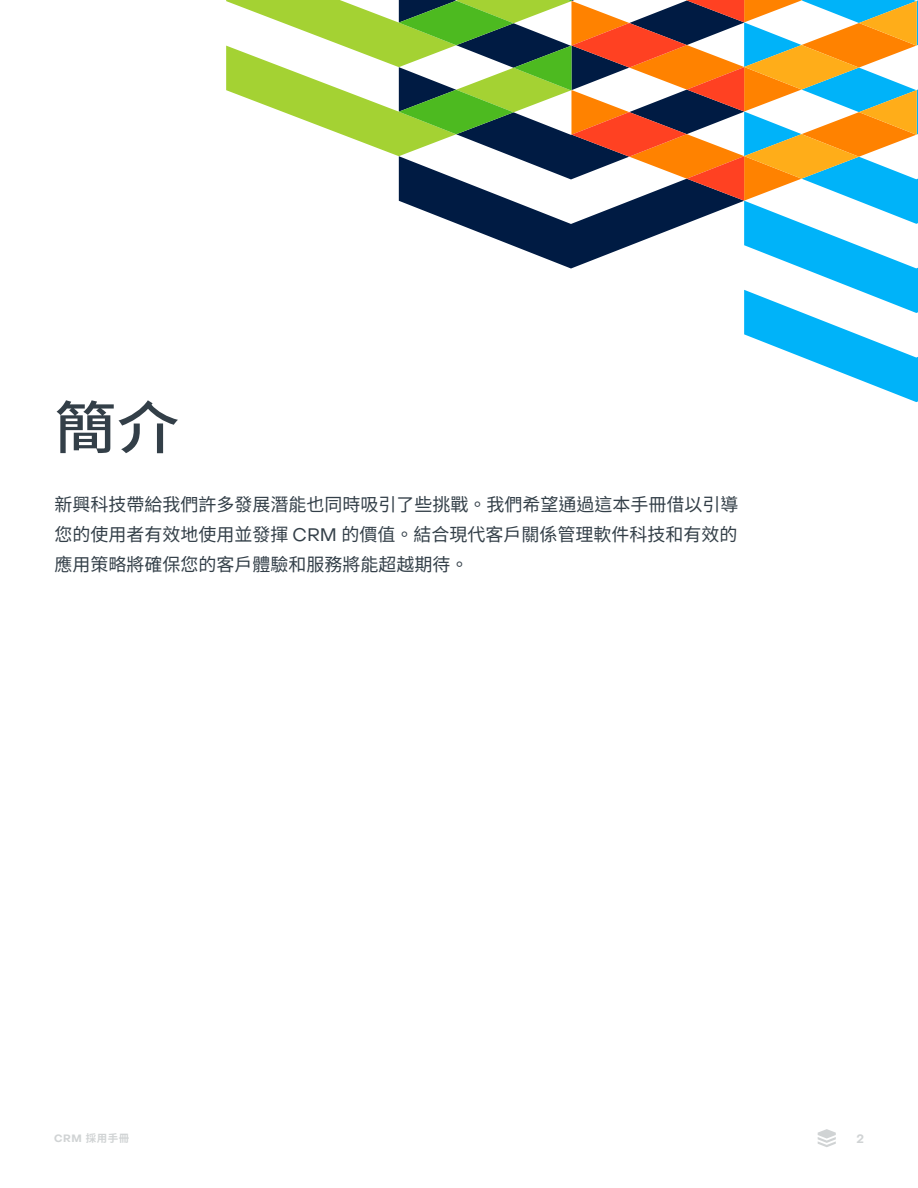
<style>
.page{position:relative;width:918px;height:1188px;background:#fff}
.page>*{position:absolute;margin:0;border:0;box-sizing:border-box;transform-origin:0 0}
.t1{font:500 57px "Noto Sans CJ Ktc";color:#333f48;scale:1.1 1}
.t2{font:18px/30px "Noto Sans CJ Ktc";color:#333f48;text-align:justify}
.t3{font:700 12px "Object Sans";color:#d0d3d4}
.t4{font:700 10.5px "Noto Sans CJ Ktc";color:#d0d3d4}
.s1{font-family:"Object Sans Variable"}
.s2{font-family:"Object Sans"}
</style>
<div class="page">
<svg style="left:226px;top:0;width:692px;height:402px"></svg>
<svg style="left:818px;top:1129px;width:18px;height:18px"></svg>
<h1 class="t1" style="left:54px;top:396px;width:115px">簡介</h1>
<p class="t2" style="left:55px;top:489px;width:685px">新興科技帶給我們許多發展潛能也同時吸引了些挑戰。我們希望通過這本手冊借以引導您的使用者有效地使用並發揮 <span class="s1">CRM</span> 的價值。結合現代客戶關係管理軟件科技和有效的應用策略將確保您的客戶體驗和服務將能超越期待。</p>
<p class="t4" style="left:54px;top:1133px;width:77px"><span class="s2">CRM</span> 採用手冊</p>
<p class="t3" style="left:857px;top:1131px;width:9px">2</p>
</div>
